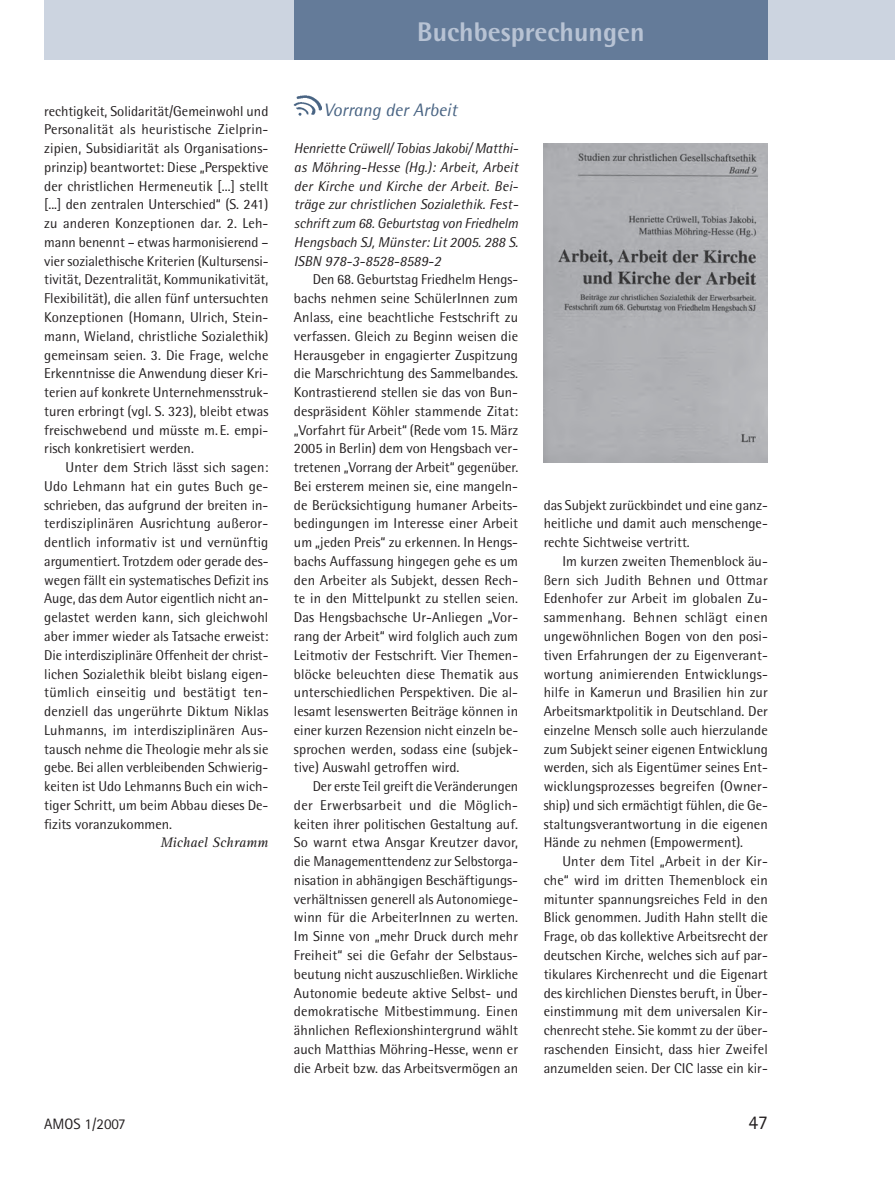
<style>
.page{position:relative;width:895px;height:1193px;background:#fff}
.page>*{position:absolute;margin:0;border:0;box-sizing:border-box;transform-origin:0 0}
.t1{font:800 27px "Rotis Semi Sans";color:#b8c3d4}
.t2{font:19.5px "Rotis Sans Serif";color:#231f20}
.t3{font:italic 18px "Rotis Semi Sans";color:#496483}
.t4{font:15px "Rotis Sans Serif";color:#231f20}
.t5{font:14.25px/18.8px "Rotis Semi Sans";color:#231f20;text-align:justify}
.t6{font:italic 14.25px/18.8px "Rotis Semi Sans";color:#231f20;text-align:justify}
.t7{font:italic 14.25px "Rotis Serif";color:#231f20}
</style>
<div class="page">
<div style="left:44px;top:0;width:850px;height:59px;background:#ccd4e0"></div>
<div style="left:294px;top:0;width:473px;height:59px;background:#647b99"></div>
<img style="left:294px;top:96px;width:27px;height:19px">
<img style="left:543px;top:143px;width:224px;height:319px">
<p class="t5" style="left:44px;top:103px;width:226px">rechtigkeit, Solidarität/Gemeinwohl und Personalität als heuristische Zielprin&shy;zipien, Subsidiarität als Organisations&shy;prinzip) beantwortet: Diese „Perspektive der christlichen Hermeneutik [...] stellt [...] den zentralen Unterschied“ (S. 241) zu anderen Konzeptionen dar. 2. Leh&shy;mann benennt – etwas harmonisierend – vier sozialethische Kriterien (Kultursensi&shy;tivität, Dezentralität, Kommunikativität, Flexibilität), die allen fünf untersuchten Konzeptionen (Homann, Ulrich, Stein&shy;mann, Wieland, christliche Sozialethik) gemeinsam seien. 3. Die Frage, welche Erkenntnisse die Anwendung dieser Kri&shy;terien auf konkrete Unternehmensstruk&shy;turen erbringt (vgl. S. 323), bleibt etwas freischwebend und müsste m. E. empi&shy;risch konkretisiert werden.</p>
<p class="t5" style="left:44px;top:459px;width:225px;text-indent:21px">Unter dem Strich lässt sich sagen:<br>Udo Lehmann hat ein gutes Buch ge&shy;schrieben, das aufgrund der breiten in&shy;terdisziplinären Ausrichtung außeror&shy;dentlich informativ ist und vernünftig argumentiert. Trotzdem oder gerade des&shy;wegen fällt ein systematisches Defizit ins Auge, das dem Autor eigentlich nicht an&shy;gelastet werden kann, sich gleichwohl aber immer wieder als Tatsache erweist:<br>Die interdisziplinäre Offenheit der christ&shy;lichen Sozialethik bleibt bislang eigen&shy;tümlich einseitig und bestätigt ten&shy;denziell das ungerührte Diktum Niklas Luhmanns, im interdisziplinären Aus&shy;tausch nehme die Theologie mehr als sie gebe. Bei allen verbleibenden Schwierig&shy;keiten ist Udo Lehmanns Buch ein wich&shy;tiger Schritt, um beim Abbau dieses De&shy;fizits voranzukommen.</p>
<p class="t7" style="left:160px;top:837px;width:109px">Michael Schramm</p>
<h1 class="t1" style="left:417px;top:22px;width:229px">Buchbesprechungen</h1>
<p class="t3" style="left:323px;top:103px;width:135px">Vorrang der Arbeit</p>
<p class="t6" style="left:294px;top:140px;width:226px">Henriette Crüwell/ Tobias Jakobi/ Matthi&shy;as Möhring-Hesse (Hg.): Arbeit, Arbeit der Kirche und Kirche der Arbeit. Bei&shy;träge zur christlichen Sozialethik. Fest&shy;schrift zum 68. Geburtstag von Friedhelm Hengsbach SJ, Münster: Lit 2005. 288 S.<br>ISBN 978-3-8528-8589-2</p>
<p class="t5" style="left:294px;top:271px;width:226px;text-indent:19px">Den 68. Geburtstag Friedhelm Hengs&shy;bachs nehmen seine SchülerInnen zum Anlass, eine beachtliche Festschrift zu verfassen. Gleich zu Beginn weisen die Herausgeber in engagierter Zuspitzung die Marschrichtung des Sammelbandes.<br>Kontrastierend stellen sie das von Bun&shy;despräsident Köhler stammende Zitat: „Vorfahrt für Arbeit“ (Rede vom 15. März 2005 in Berlin) dem von Hengsbach ver&shy;tretenen „Vorrang der Arbeit“ gegenüber.<br>Bei ersterem meinen sie, eine mangeln&shy;de Berücksichtigung humaner Arbeits&shy;bedingungen im Interesse einer Arbeit um „jeden Preis“ zu erkennen. In Hengs&shy;bachs Auffassung hingegen gehe es um den Arbeiter als Subjekt, dessen Rech&shy;te in den Mittelpunkt zu stellen seien.<br>Das Hengsbachsche Ur-Anliegen „Vor&shy;rang der Arbeit“ wird folglich auch zum Leitmotiv der Festschrift. Vier Themen&shy;blöcke beleuchten diese Thematik aus unterschiedlichen Perspektiven. Die al&shy;lesamt lesenswerten Beiträge können in einer kurzen Rezension nicht einzeln be&shy;sprochen werden, sodass eine (subjek&shy;tive) Auswahl getroffen wird.</p>
<p class="t5" style="left:294px;top:778px;width:225px;text-indent:19px">Der erste Teil greift die Veränderungen der Erwerbsarbeit und die Möglich&shy;keiten ihrer politischen Gestaltung auf.<br>So warnt etwa Ansgar Kreutzer davor, die Managementtendenz zur Selbstorga&shy;nisation in abhängigen Beschäftigungs&shy;verhältnissen generell als Autonomiege&shy;winn für die ArbeiterInnen zu werten.<br>Im Sinne von „mehr Druck durch mehr Freiheit“ sei die Gefahr der Selbstaus&shy;beutung nicht auszuschließen. Wirkliche Autonomie bedeute aktive Selbst- und demokratische Mitbestimmung. Einen ähnlichen Reflexionshintergrund wählt auch Matthias Möhring-Hesse, wenn er die Arbeit bzw. das Arbeitsvermögen an</p>
<p class="t5" style="left:543px;top:496px;width:225px">das Subjekt zurückbindet und eine ganz&shy;heitliche und damit auch menschenge&shy;rechte Sichtweise vertritt.</p>
<p class="t5" style="left:543px;top:553px;width:225px;text-indent:19px">Im kurzen zweiten Themenblock äu&shy;ßern sich Judith Behnen und Ottmar Edenhofer zur Arbeit im globalen Zu&shy;sammenhang. Behnen schlägt einen ungewöhnlichen Bogen von den posi&shy;tiven Erfahrungen der zu Eigenverant&shy;wortung animierenden Entwicklungs&shy;hilfe in Kamerun und Brasilien hin zur Arbeitsmarktpolitik in Deutschland. Der einzelne Mensch solle auch hierzulande zum Subjekt seiner eigenen Entwicklung werden, sich als Eigentümer seines Ent&shy;wicklungsprozesses begreifen (Owner&shy;ship) und sich ermächtigt fühlen, die Ge&shy;staltungsverantwortung in die eigenen Hände zu nehmen (Empowerment).</p>
<p class="t5" style="left:543px;top:853px;width:225px;text-indent:19px">Unter dem Titel „Arbeit in der Kir&shy;che“ wird im dritten Themenblock ein mitunter spannungsreiches Feld in den Blick genommen. Judith Hahn stellt die Frage, ob das kollektive Arbeitsrecht der deutschen Kirche, welches sich auf par&shy;tikulares Kirchenrecht und die Eigenart des kirchlichen Dienstes beruft, in Über&shy;einstimmung mit dem universalen Kir&shy;chenrecht stehe. Sie kommt zu der über&shy;raschenden Einsicht, dass hier Zweifel anzumelden seien. Der CIC lasse ein kir-</p>
<p class="t4" style="left:44px;top:1118px;width:83px">AMOS 1/2007</p>
<h2 class="t2" style="left:748px;top:1115px;width:21px">47</h2>
</div>
